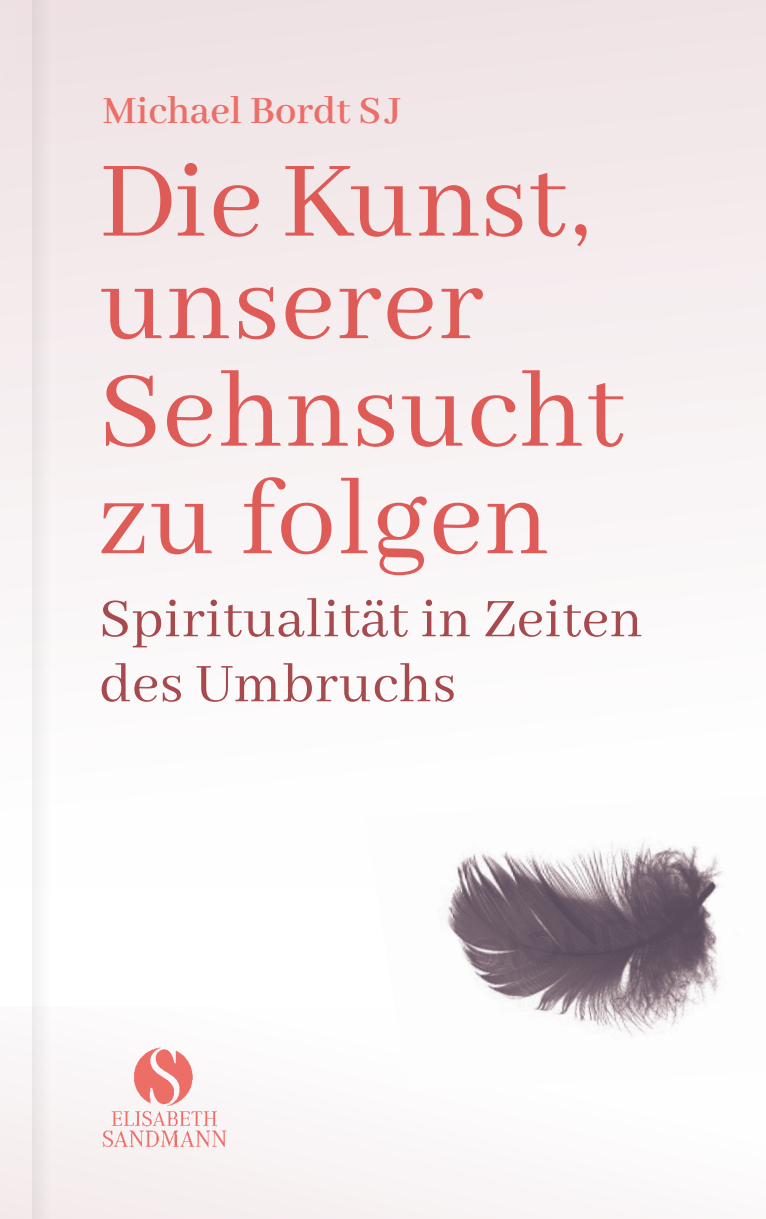
<style>
.page{position:relative;width:766px;height:1219px;background:#fff}
.page>*{position:absolute;margin:0;border:0;box-sizing:border-box;transform-origin:0 0}
.t1{font:118.75px/105.8px "Abhaya Libre";letter-spacing:.01em;color:#df5b57}
.t2{font:60px/65px "Abhaya Libre";letter-spacing:.01em;color:#a74a4e}
.t3{font:600 42.5px "Abhaya Libre";color:#ec6e67}
.s1{font-size:113.75px}
</style>
<div class="page">
<div style="left:0;top:0;width:765px;height:889px;background:linear-gradient(to right,#f7f1f2,#f7f1f2)"></div>
<div style="left:0;top:1006px;width:765px;height:213px;background:#fcf9fa"></div>
<img style="left:365px;top:796px;width:400px;height:239px">
<img style="left:102px;top:1047px;width:125px;height:101px">
<svg style="left:38px;top:0;width:31px;height:1219px;fill:#f6f0f1"></svg>
<svg style="left:0;top:0;width:38px;height:1219px;fill:#f6f0f1"></svg>
<p class="t3" style="left:103px;top:87px;width:300px">Michael Bordt SJ</p>
<p class="t1" style="left:99px;top:153px;width:526px">Die Kunst<span class="s1">, </span>unserer<br>Sehnsucht zu folgen</p>
<p class="t2" style="left:99px;top:589px;width:545px">Spiritualität in Zeiten des Umbruchs</p>
</div>
